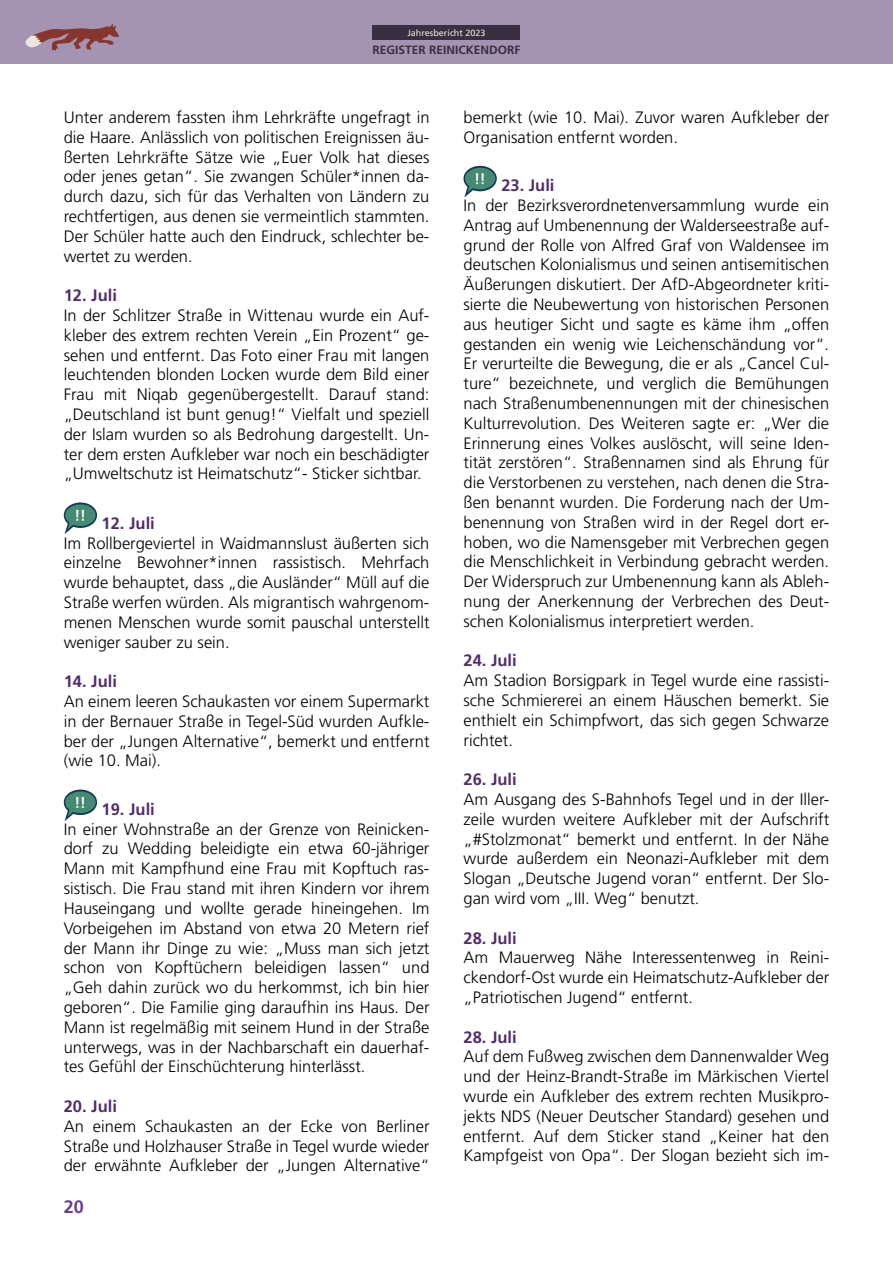
<style>
.page{position:relative;width:893px;height:1263px;background:#fff}
.page>*{position:absolute;margin:0;border:0;box-sizing:border-box;transform-origin:0 0}
.t1{font:700 18px "Frutiger LT Std";color:#6b3d8c}
.Fließtext_Block{font:300 16.5px/19.8px "Frutiger LT Std";color:#000;text-align:justify}
.Fließtext_Block-2{font:700 16.5px "Frutiger LT Std";color:#522e69}
.t2{font:700 12px "Frutiger LT Std";color:#392f40}
.t3{font:9px "Frutiger LT Std";color:#eae6df}
</style>
<div class="page">
<div style="left:0;top:0;width:893px;height:64px;background:#a494b1"></div>
<div style="left:373px;top:26px;width:147px;height:14px;background:#392f40"></div>
<svg style="left:25px;top:24px;width:94px;height:27px"></svg>
<svg style="left:64px;top:502px;width:33px;height:32px"></svg>
<svg style="left:64px;top:789px;width:33px;height:32px"></svg>
<svg style="left:463px;top:166px;width:34px;height:31px"></svg>
<p class="t3" style="left:407px;top:28px;width:80px">Jahresbericht 2023</p>
<p class="t2" style="left:372px;top:42px;width:150px">REGISTER REINICKENDORF</p>
<p class="Fließtext_Block" style="left:64px;top:108px;width:367px">Unter anderem fassten ihm Lehrkräfte ungefragt in die Haare. Anlässlich von politischen Ereignissen äu&shy;ßerten Lehrkräfte Sätze wie „Euer Volk hat dieses oder jenes getan“. Sie zwangen Schüler*innen da&shy;durch dazu, sich für das Verhalten von Ländern zu rechtfertigen, aus denen sie vermeintlich stammten.<br>Der Schüler hatte auch den Eindruck, schlechter be&shy;wertet zu werden.</p>
<p class="Fließtext_Block-2" style="left:64px;top:286px;width:55px">12. Juli</p>
<p class="Fließtext_Block" style="left:64px;top:306px;width:367px">In der Schlitzer Straße in Wittenau wurde ein Auf&shy;kleber des extrem rechten Verein „Ein Prozent“ ge&shy;sehen und entfernt. Das Foto einer Frau mit langen leuchtenden blonden Locken wurde dem Bild einer Frau mit Niqab gegenübergestellt. Darauf stand: „Deutschland ist bunt genug!“ Vielfalt und speziell der Islam wurden so als Bedrohung dargestellt. Un&shy;ter dem ersten Aufkleber war noch ein beschädigter „Umweltschutz ist Heimatschutz“- Sticker sichtbar.</p>
<p class="Fließtext_Block-2" style="left:102px;top:513px;width:55px">12. Juli</p>
<p class="Fließtext_Block" style="left:64px;top:533px;width:367px">Im Rollbergeviertel in Waidmannslust äußerten sich einzelne Bewohner*innen rassistisch. Mehrfach wurde behauptet, dass „die Ausländer“ Müll auf die Straße werfen würden. Als migrantisch wahrgenom&shy;menen Menschen wurde somit pauschal unterstellt weniger sauber zu sein.</p>
<p class="Fließtext_Block-2" style="left:64px;top:672px;width:55px">14. Juli</p>
<p class="Fließtext_Block" style="left:64px;top:692px;width:367px">An einem leeren Schaukasten vor einem Supermarkt in der Bernauer Straße in Tegel-Süd wurden Aufkle&shy;ber der „Jungen Alternative“, bemerkt und entfernt (wie 10. Mai).</p>
<p class="Fließtext_Block-2" style="left:102px;top:799px;width:55px">19. Juli</p>
<p class="Fließtext_Block" style="left:64px;top:819px;width:367px">In einer Wohnstraße an der Grenze von Reinicken&shy;dorf zu Wedding beleidigte ein etwa 60-jähriger Mann mit Kampfhund eine Frau mit Kopftuch ras&shy;sistisch. Die Frau stand mit ihren Kindern vor ihrem Hauseingang und wollte gerade hineingehen. Im Vorbeigehen im Abstand von etwa 20 Metern rief der Mann ihr Dinge zu wie: „Muss man sich jetzt schon von Kopftüchern beleidigen lassen“ und „Geh dahin zurück wo du herkommst, ich bin hier geboren“. Die Familie ging daraufhin ins Haus. Der Mann ist regelmäßig mit seinem Hund in der Straße unterwegs, was in der Nachbarschaft ein dauerhaf&shy;tes Gefühl der Einschüchterung hinterlässt.</p>
<p class="Fließtext_Block-2" style="left:64px;top:1096px;width:55px">20. Juli</p>
<p class="Fließtext_Block" style="left:64px;top:1116px;width:367px">An einem Schaukasten an der Ecke von Berliner Straße und Holzhauser Straße in Tegel wurde wieder der erwähnte Aufkleber der „Jungen Alternative“</p>
<p class="t1" style="left:64px;top:1196px;width:22px">20</p>
<p class="Fließtext_Block" style="left:463px;top:108px;width:367px">bemerkt (wie 10. Mai). Zuvor waren Aufkleber der<br>Organisation entfernt worden.</p>
<p class="Fließtext_Block-2" style="left:501px;top:176px;width:55px">23. Juli</p>
<p class="Fließtext_Block" style="left:463px;top:196px;width:367px">In der Bezirksverordnetenversammlung wurde ein Antrag auf Umbenennung der Walderseestraße auf&shy;grund der Rolle von Alfred Graf von Waldensee im deutschen Kolonialismus und seinen antisemitischen Äußerungen diskutiert. Der AfD-Abgeordneter kriti&shy;sierte die Neubewertung von historischen Personen aus heutiger Sicht und sagte es käme ihm „offen gestanden ein wenig wie Leichenschändung vor“.<br>Er verurteilte die Bewegung, die er als „Cancel Cul&shy;ture“ bezeichnete, und verglich die Bemühungen nach Straßenumbenennungen mit der chinesischen Kulturrevolution. Des Weiteren sagte er: „Wer die Erinnerung eines Volkes auslöscht, will seine Iden&shy;tität zerstören“. Straßennamen sind als Ehrung für die Verstorbenen zu verstehen, nach denen die Stra&shy;ßen benannt wurden. Die Forderung nach der Um&shy;benennung von Straßen wird in der Regel dort er&shy;hoben, wo die Namensgeber mit Verbrechen gegen die Menschlichkeit in Verbindung gebracht werden.<br>Der Widerspruch zur Umbenennung kann als Ableh&shy;nung der Anerkennung der Verbrechen des Deut&shy;schen Kolonialismus interpretiert werden.</p>
<p class="Fließtext_Block-2" style="left:463px;top:651px;width:55px">24. Juli</p>
<p class="Fließtext_Block" style="left:463px;top:671px;width:367px">Am Stadion Borsigpark in Tegel wurde eine rassisti&shy;sche Schmiererei an einem Häuschen bemerkt. Sie enthielt ein Schimpfwort, das sich gegen Schwarze richtet.</p>
<p class="Fließtext_Block-2" style="left:463px;top:770px;width:55px">26. Juli</p>
<p class="Fließtext_Block" style="left:463px;top:790px;width:367px">Am Ausgang des S-Bahnhofs Tegel und in der Iller&shy;zeile wurden weitere Aufkleber mit der Aufschrift „#Stolzmonat“ bemerkt und entfernt. In der Nähe wurde außerdem ein Neonazi-Aufkleber mit dem Slogan „Deutsche Jugend voran“ entfernt. Der Slo&shy;gan wird vom „III. Weg“ benutzt.</p>
<p class="Fließtext_Block-2" style="left:463px;top:928px;width:55px">28. Juli</p>
<p class="Fließtext_Block" style="left:463px;top:948px;width:367px">Am Mauerweg Nähe Interessentenweg in Reini&shy;ckendorf-Ost wurde ein Heimatschutz-Aufkleber der „Patriotischen Jugend“ entfernt.</p>
<p class="Fließtext_Block-2" style="left:463px;top:1027px;width:55px">28. Juli</p>
<p class="Fließtext_Block" style="left:463px;top:1047px;width:367px">Auf dem Fußweg zwischen dem Dannenwalder Weg und der Heinz-Brandt-Straße im Märkischen Viertel wurde ein Aufkleber des extrem rechten Musikpro&shy;jekts NDS (Neuer Deutscher Standard) gesehen und entfernt. Auf dem Sticker stand „Keiner hat den Kampfgeist von Opa“. Der Slogan bezieht sich im-</p>
</div>
